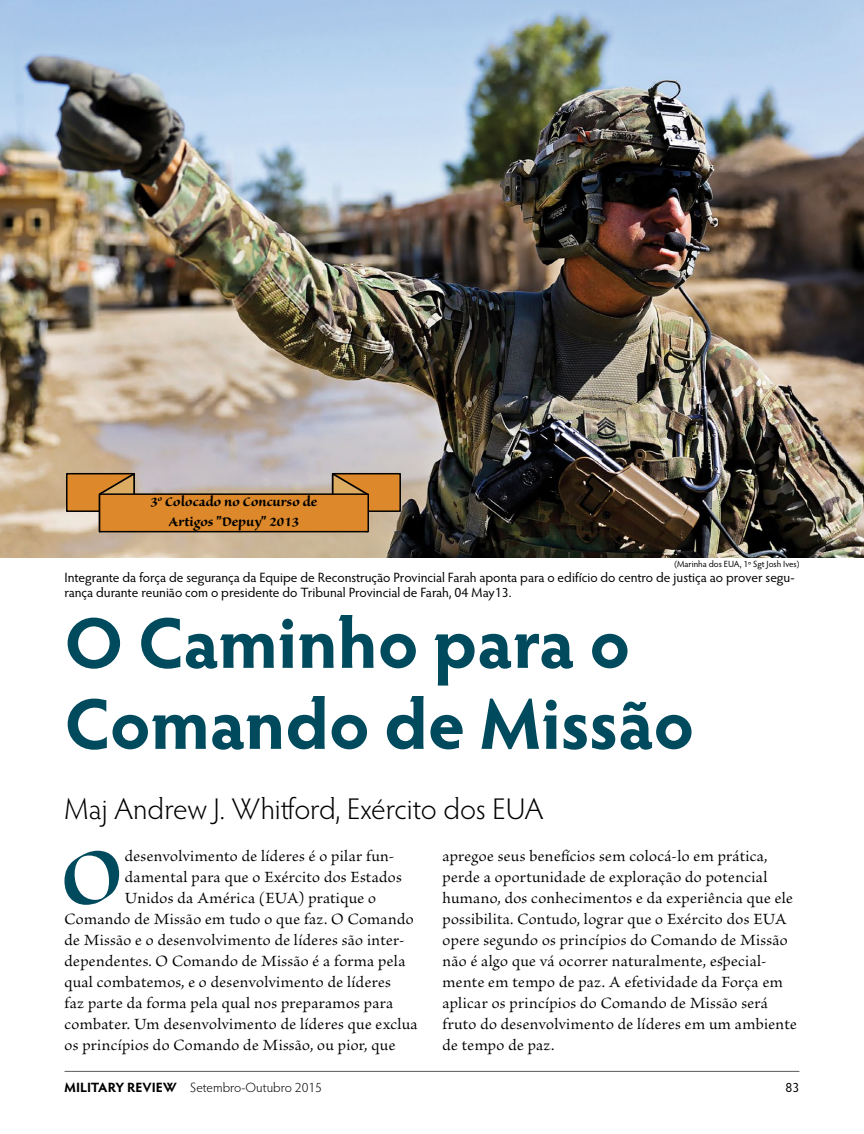
<style>
.page{position:relative;width:864px;height:1134px;background:#fff}
.page>*{position:absolute;margin:0;border:0;box-sizing:border-box;transform-origin:0 0}
.t1{font:87.3px "Brioso Pro Bold Disp";color:#004a5d}
.t2{font:700 72px/81px "Hypatia Sans Pro";letter-spacing:-.005em;color:#004a5d}
.t3{font:300 30px "Hypatia Sans Pro";color:#000}
.t4{font:16.5px/21px "Brioso Pro";letter-spacing:.02em;color:#000}
.t5{font:16.5px/19.8px "Sanvito Pro Bold Subh";letter-spacing:.005em;color:#000;text-align:center}
.t6{font:13.5px/15px "Hypatia Sans Pro";letter-spacing:-.005em;color:#000}
.t7{font:300 13.5px "Hypatia Sans Pro";color:#000}
.t8{font:9px "Hypatia Sans Pro";color:#000}
.s1{font-weight:700}
</style>
<div class="page">
<hr style="left:65px;top:1071px;width:734px;height:1px;background:#58595b">
<img style="left:0;top:0;width:864px;height:557px">
<svg style="left:65px;top:471px;width:71px;height:63px;background:#c5945b"></svg>
<svg style="left:330px;top:471px;width:72px;height:63px;background:#bb894f"></svg>
<div style="left:100px;top:494px;width:268px;height:38px;background:#dd882a"></div>
<div style="left:99px;top:493px;width:270px;height:39px;border:2px solid #000"></div>
<p class="t5" style="left:151px;top:492px;width:168px">3<sup>o</sup> Colocado no Concurso de<br>Artigos "Depuy" 2013</p>
<p class="t8" style="left:674px;top:558px;width:127px">(Marinha dos EUA, 1o Sgt Josh Ives)</p>
<p class="t6" style="left:64px;top:569px;width:732px">Integrante da força de segurança da Equipe de Reconstrução Provincial Farah aponta para o edifício do centro de justiça ao prover segu&shy;rança durante reunião com o presidente do Tribunal Provincial de Farah, 04 May13.</p>
<h2 class="t2" style="left:64px;top:599px;width:631px">O Caminho para o<br>Comando de Missão</h2>
<h3 class="t3" style="left:64px;top:789px;width:481px">Maj Andrew J. Whitford, Exército dos EUA</h3>
<h1 class="t1" style="left:61px;top:832px;width:63px">O</h1>
<p class="t4" style="left:125px;top:846px;width:271px">desenvolvimento de líderes é o pilar fun-</p>
<p class="t4" style="left:443px;top:846px;width:356px">apregoe seus benefícios sem colocá-lo em prática, perde a oportunidade de exploração do potencial humano, dos conhecimentos e da experiência que ele possibilita. Contudo, lograr que o Exército dos EUA opere segundo os princípios do Comando de Missão não é algo que vá ocorrer naturalmente, especial&shy;mente em tempo de paz. A efetividade da Força em aplicar os princípios do Comando de Missão será fruto do desenvolvimento de líderes em um ambiente de tempo de paz.</p>
<p class="t4" style="left:125px;top:867px;width:278px">damental para que o Exército dos Estados</p>
<p class="t4" style="left:125px;top:888px;width:253px">Unidos da América (EUA) pratique o</p>
<p class="t4" style="left:65px;top:909px;width:351px">Comando de Missão em tudo o que faz. O Comando</p>
<p class="t4" style="left:65px;top:930px;width:342px">de Missão e o desenvolvimento de líderes são inter-</p>
<p class="t4" style="left:65px;top:951px;width:343px">dependentes. O Comando de Missão é a forma pela</p>
<p class="t4" style="left:65px;top:972px;width:328px">qual combatemos, e o desenvolvimento de líderes</p>
<p class="t4" style="left:65px;top:993px;width:330px">faz parte da forma pela qual nos preparamos para</p>
<p class="t4" style="left:65px;top:1014px;width:355px">combater. Um desenvolvimento de líderes que exclua</p>
<p class="t4" style="left:65px;top:1035px;width:332px">os princípios do Comando de Missão, ou pior, que</p>
<p class="t7" style="left:64px;top:1079px;width:259px"><span class="s1">MILITARY REVIEW</span> Setembro-Outubro 2015</p>
<p class="t6" style="left:786px;top:1079px;width:15px">83</p>
</div>
